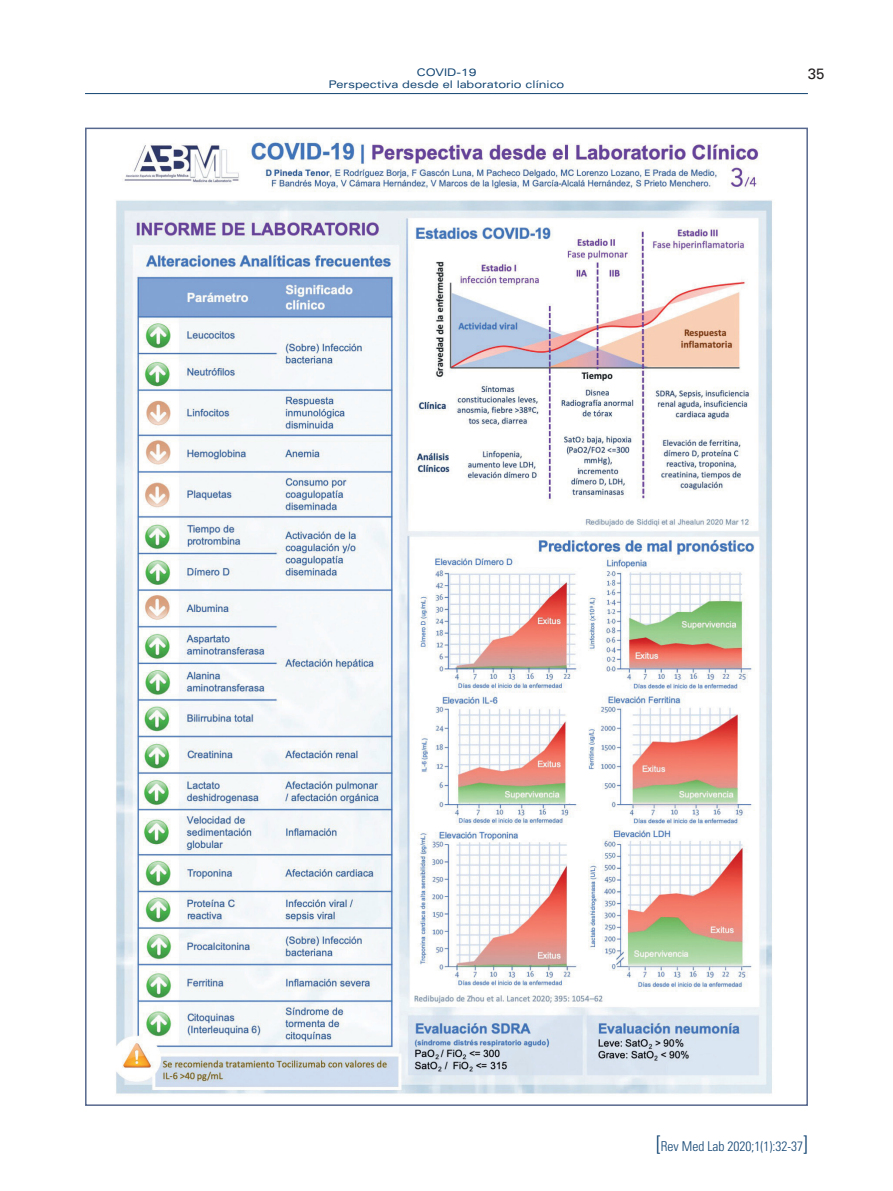
<style>
.page{position:relative;width:893px;height:1191px;background:#fff}
.page>*{position:absolute;margin:0;border:0;box-sizing:border-box;transform-origin:0 0}
.t1{font:15px "Univers LT Std";color:#231f20}
.t2{font:300 condensed 13.5px "Univers LT Std";color:#104371}
.t3{font:expanded 10.5px/12.6px "Univers LT Std";color:#104371;text-align:center}
.s1{font-size:21px}
</style>
<div class="page">
<hr style="left:85px;top:93px;width:723px;height:1px;background:#104371">
<img style="left:116px;top:140px;width:656px;height:954px">
<p class="t3" style="left:329px;top:65px;width:237px">COVID-19<br>Perspectiva desde el laboratorio clínico</p>
<h1 class="t1" style="left:808px;top:65px;width:18px">35</h1>
<p class="t2" style="left:656px;top:1138px;width:153px"><span class="s1">[</span>Rev Med Lab 2020;1(1):32-37<span class="s1">]</span></p>
</div>
